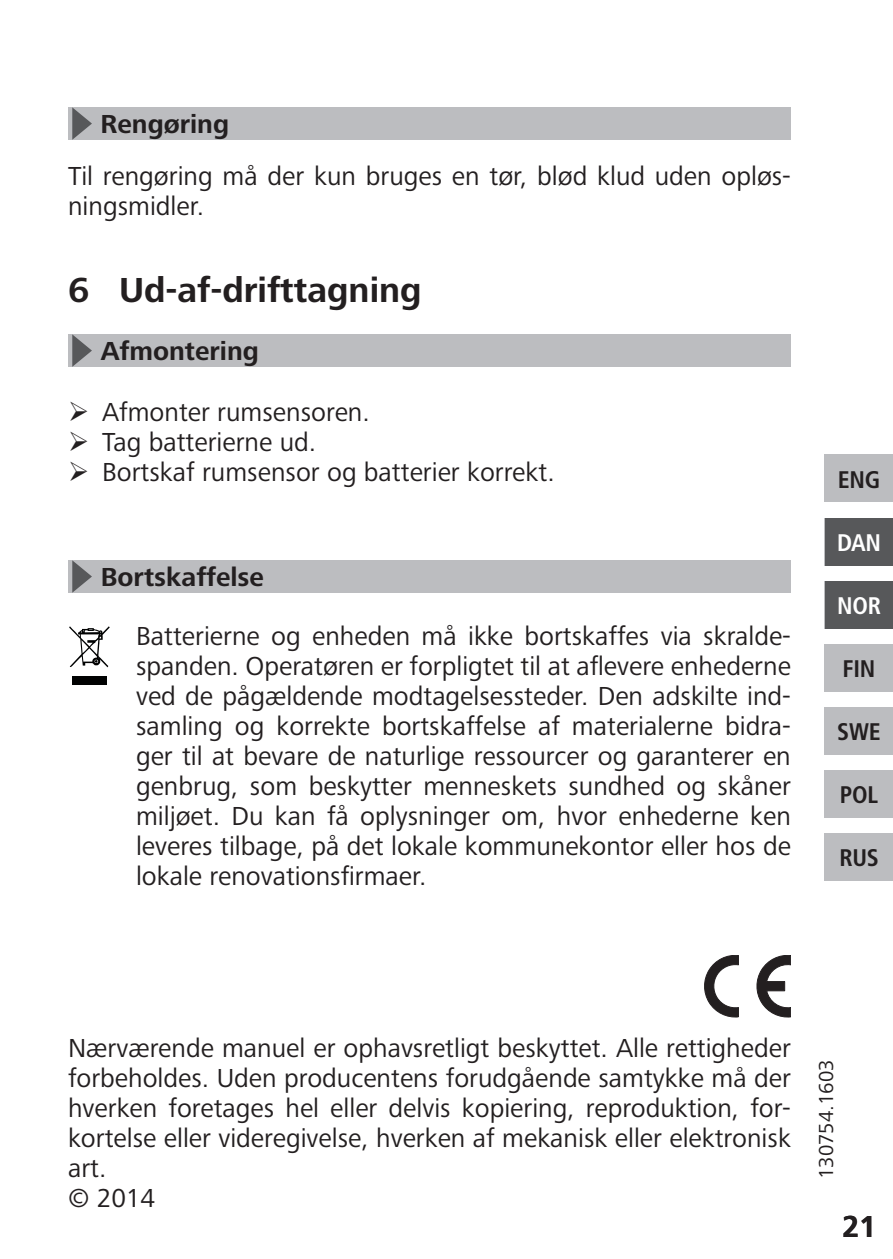
<style>
.page{position:relative;width:893px;height:1259px;background:#fff}
.page>*{position:absolute;margin:0;border:0;box-sizing:border-box;transform-origin:0 0}
.t1{font:700 36px "Frutiger Next LTW1 G";color:#231f20}
.t2{font:700 30px "Frutiger LT Com";color:#231f20}
.dan_nor_Fließtext{font:27px/30px "Frutiger Next LTW1 G";color:#231f20;text-align:justify}
.dan_nor_Themenübersc{font:700 27px "Frutiger Next LTW1 G";color:#231f20}
.t3{font:700 condensed 24px "Frutiger LT Com";letter-spacing:-.01em;color:#231f20}
.t4{font:700 condensed 24px "Frutiger LT Com";letter-spacing:-.01em;color:#fff}
.eng-Fließtext{font:21px "Frutiger Next LTW1 G";color:#231f20}
</style>
<div class="page">
<div style="left:825px;top:518px;width:68px;height:47px;background:#57585a"></div>
<div style="left:825px;top:581px;width:68px;height:47px;background:#57585a"></div>
<div style="left:825px;top:644px;width:68px;height:47px;background:#bcbdc0"></div>
<div style="left:825px;top:707px;width:68px;height:47px;background:#bcbdc0"></div>
<div style="left:825px;top:770px;width:68px;height:47px;background:#bcbdc0"></div>
<div style="left:825px;top:455px;width:68px;height:47px;background:#bcbdc0"></div>
<div style="left:825px;top:833px;width:68px;height:48px;background:#bcbdc0"></div>
<div style="left:68px;top:560px;width:723px;height:33px;background:#bcbdc0"></div>
<div style="left:68px;top:334px;width:723px;height:33px;background:#bcbdc0"></div>
<svg style="left:72px;top:560px;width:20px;height:33px"></svg>
<svg style="left:72px;top:334px;width:20px;height:33px"></svg>
<svg style="left:704px;top:955px;width:35px;height:62px"></svg>
<svg style="left:756px;top:955px;width:35px;height:62px"></svg>
<div style="left:68px;top:107px;width:723px;height:33px;background:#bcbdc0"></div>
<svg style="left:72px;top:107px;width:20px;height:33px"></svg>
<svg style="left:69px;top:626px;width:41px;height:41px"></svg>
<div style="left:72px;top:676px;width:34px;height:8px;background:#010202"></div>
<p class="dan_nor_Themenübersc" style="left:101px;top:109px;width:130px">Rengøring</p>
<p class="dan_nor_Fließtext" style="left:68px;top:162px;width:724px">Til rengøring må der kun bruges en tør, blød klud uden opløs&shy;ningsmidler.</p>
<p class="t1" style="left:68px;top:269px;width:355px">6 Ud-af-drifttagning</p>
<p class="dan_nor_Themenübersc" style="left:101px;top:336px;width:160px">Afmontering</p>
<p class="dan_nor_Fließtext" style="left:102px;top:398px;width:269px">Afmonter rumsensoren.</p>
<p class="dan_nor_Fließtext" style="left:102px;top:428px;width:216px">Tag batterierne ud.</p>
<p class="dan_nor_Fließtext" style="left:102px;top:458px;width:454px">Bortskaf rumsensor og batterier korrekt.</p>
<p class="dan_nor_Themenübersc" style="left:101px;top:562px;width:165px">Bortskaffelse</p>
<p class="dan_nor_Fließtext" style="left:136px;top:621px;width:656px">Batterierne og enheden må ikke bortskaffes via skralde&shy;spanden. Operatøren er forpligtet til at aflevere enhederne ved de pågældende modtagelsessteder. Den adskilte ind&shy;samling og korrekte bortskaffelse af materialerne bidra&shy;ger til at bevare de naturlige ressourcer og garanterer en genbrug, som beskytter menneskets sundhed og skåner miljøet. Du kan få oplysninger om, hvor enhederne ken leveres tilbage, på det lokale kommunekontor eller hos de lokale renovationsfirmaer.</p>
<p class="t3" style="left:838px;top:464px;width:44px">ENG</p>
<p class="t4" style="left:837px;top:527px;width:45px">DAN</p>
<p class="t4" style="left:837px;top:590px;width:45px">NOR</p>
<p class="t3" style="left:843px;top:654px;width:34px">FIN</p>
<p class="t3" style="left:837px;top:717px;width:45px">SWE</p>
<p class="t3" style="left:840px;top:780px;width:40px">POL</p>
<p class="t3" style="left:839px;top:843px;width:41px">RUS</p>
<p class="dan_nor_Fließtext" style="left:68px;top:1034px;width:724px">Nærværende manuel er ophavsretligt beskyttet. Alle rettigheder forbeholdes. Uden producentens forudgående samtykke må der hverken foretages hel eller delvis kopiering, reproduktion, for&shy;kortelse eller videregivelse, hverken af mekanisk eller elektronisk art.</p>
<p class="dan_nor_Fließtext" style="left:68px;top:1184px;width:89px">© 2014</p>
<p class="eng-Fließtext" style="left:814px;top:1179px;width:121px;rotate:-90deg">130754.1603</p>
<p class="t2" style="left:843px;top:1208px;width:35px">21</p>
</div>
